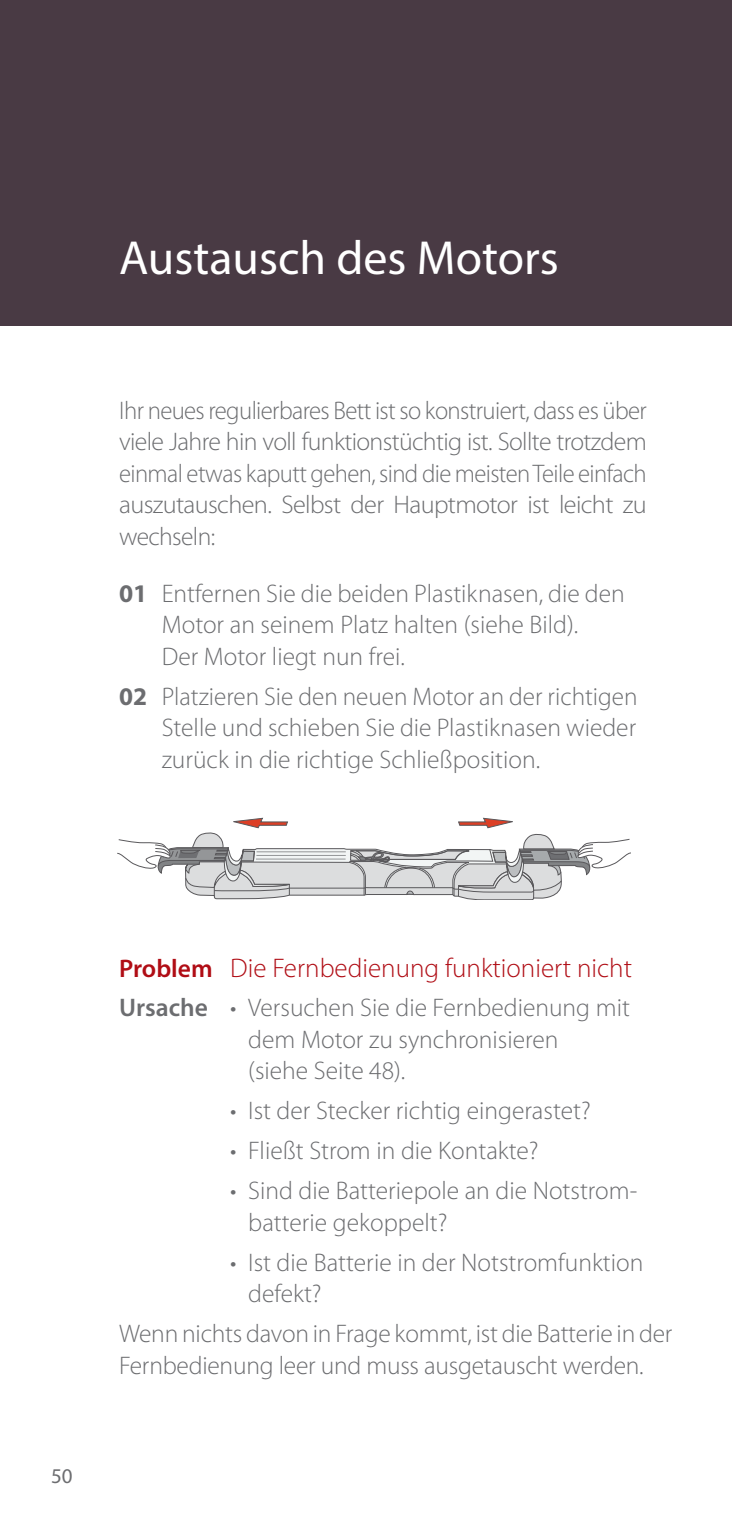
<style>
.page{position:relative;width:732px;height:1531px;background:#fff}
.page>*{position:absolute;margin:0;border:0;box-sizing:border-box;transform-origin:0 0}
.t1{font:48px "Myriad Pro";color:#fff}
.t2{font:300 27px "Myriad Pro";color:#b00d15}
.t3{font:300 25.5px/31.5px "Myriad Pro";color:#6c6d70}
.t4{font:21px "Myriad Pro";color:#6c6d70}
.s1{font-weight:700}
.s2{font-weight:600;font-size:25.5px}
.s3{font-weight:600}
</style>
<div class="page">
<div style="left:0;top:0;width:731px;height:325px;background:#493a44"></div>
<svg style="left:117px;top:818px;width:514px;height:81px"></svg>
<h1 class="t1" style="left:119px;top:228px;width:441px">Austausch des Motors</h1>
<p class="t3" style="left:119px;top:394px;width:529px;text-align:justify">Ihr neues regulierbares Bett ist so konstruiert, dass es über viele Jahre hin voll funktionstüchtig ist. Sollte trotzdem einmal etwas kaputt gehen, sind die meisten Teile einfach auszutauschen. Selbst der Hauptmotor ist leicht zu wechseln:</p>
<p class="t3" style="left:162px;top:577px;width:464px;text-indent:-43px"><span class="s1">01</span> Entfernen Sie die beiden Plastiknasen, die den<br>Motor an seinem Platz halten (siehe Bild).<br>Der Motor liegt nun frei.</p>
<p class="t3" style="left:162px;top:680px;width:477px;text-align:justify;text-indent:-43px"><span class="s1">02</span> Platzieren Sie den neuen Motor an der richtigen Stelle und schieben Sie die Plastiknasen wieder zurück in die richtige Schließposition.</p>
<p class="t4" style="left:51px;top:1463px;width:23px">50</p>
<p class="t2" style="left:119px;top:952px;width:514px"><span class="s2">Problem</span> Die Fernbedienung funktioniert nicht</p>
<p class="t3" style="left:248px;top:991px;width:383px;text-indent:-129px"><span class="s3">Ursache</span> • Versuchen Sie die Fernbedienung mit dem Motor zu synchronisieren<br>(siehe Seite 48).</p>
<p class="t3" style="left:230px;top:1094px;width:362px">• Ist der Stecker richtig eingerastet?</p>
<p class="t3" style="left:230px;top:1134px;width:310px">• Fließt Strom in die Kontakte?</p>
<p class="t3" style="left:248px;top:1174px;width:390px;text-indent:-18px">• Sind die Batteriepole an die Notstrom&shy;batterie gekoppelt?</p>
<p class="t3" style="left:248px;top:1246px;width:396px;text-indent:-18px">• Ist die Batterie in der Notstromfunktion defekt?</p>
<p class="t3" style="left:119px;top:1317px;width:554px">Wenn nichts davon in Frage kommt, ist die Batterie in der<br>Fernbedienung leer und muss ausgetauscht werden.</p>
</div>
